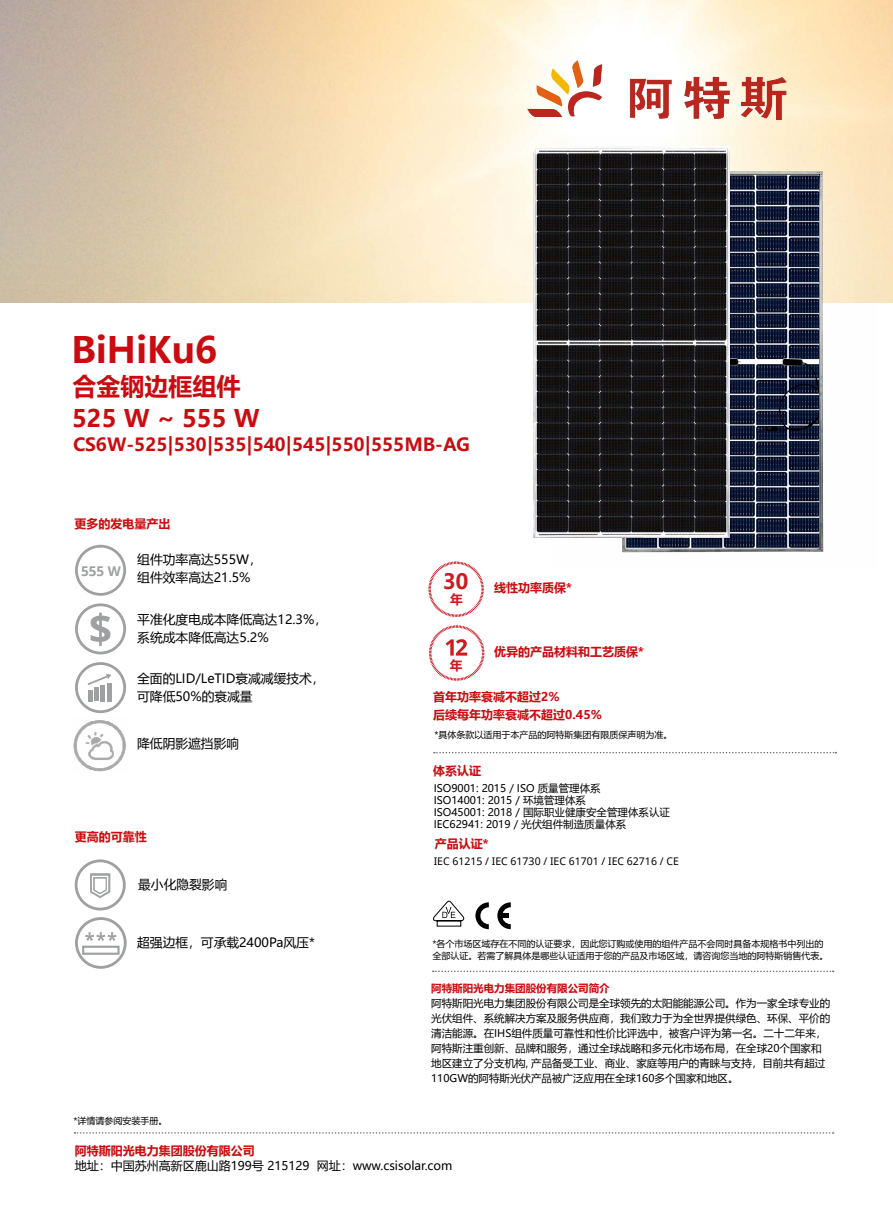
<style>
.page{position:relative;width:893px;height:1212px;background:#fff}
.page>*{position:absolute;margin:0;border:0;box-sizing:border-box;transform-origin:0 0}
.t1{font:700 36px "Microsoft Ya Hei";color:#ca0b0f}
.t2{font:700 24px "Microsoft Ya Hei";color:#ca0b0f}
.t3{font:700 21px "Microsoft Ya Hei";color:#ce1a21}
.t4{font:700 18px "Microsoft Ya Hei";color:#ca0b0f}
.t5{font:700 13.5px "Noto Sans";color:#9ea0a2}
.t6{font:12.75px/18px "Microsoft Ya Hei";color:#000}
.t7{font:700 12.75px "Microsoft Ya Hei";color:#ce1a21}
.t8{font:700 12px/18px "Microsoft Ya Hei";color:#ca0b0f}
.t9{font:12px "Microsoft Ya Hei";color:#000}
.t10{font:10.5px/15px "Microsoft Ya Hei";color:#000}
.t11{font:10.5px "Noto Sans";color:#000}
.t12{font:700 10.5px "Microsoft Ya Hei";color:#ca0b0f}
.t13{font:9px/12px "Microsoft Ya Hei";color:#000}
</style>
<div class="page">
<svg style="left:433px;top:901px;width:31px;height:26px"></svg>
<svg style="left:475px;top:902px;width:14px;height:27px"></svg>
<svg style="left:497px;top:902px;width:14px;height:27px"></svg>
<svg style="left:74px;top:1132px;width:760px;height:2px"></svg>
<svg style="left:75px;top:859px;width:51px;height:51px"></svg>
<svg style="left:75px;top:662px;width:51px;height:51px"></svg>
<svg style="left:75px;top:603px;width:51px;height:51px"></svg>
<svg style="left:75px;top:545px;width:51px;height:51px"></svg>
<img style="left:73px;top:720px;width:53px;height:52px">
<svg style="left:75px;top:917px;width:52px;height:52px"></svg>
<svg style="left:429px;top:625px;width:55px;height:56px"></svg>
<svg style="left:428px;top:561px;width:56px;height:56px"></svg>
<svg style="left:433px;top:970px;width:401px;height:2px"></svg>
<svg style="left:434px;top:752px;width:402px;height:1px"></svg>
<img style="left:552px;top:137px;width:324px;height:416px">
<img style="left:534px;top:146px;width:196px;height:392px">
<img style="left:527px;top:60px;width:260px;height:60px">
<h1 class="t1" style="left:71px;top:325px;width:147px">BiHiKu6</h1>
<h2 class="t2" style="left:72px;top:369px;width:169px">合金钢边框组件</h2>
<h2 class="t2" style="left:72px;top:401px;width:189px">525 W ~ 555 W</h2>
<h3 class="t4" style="left:73px;top:432px;width:399px">CS6W-525|530|535|540|545|550|555MB-AG</h3>
<p class="t8" style="left:75px;top:514px;width:98px">更多的发电量产出</p>
<p class="t5" style="left:81px;top:562px;width:41px">555 W</p>
<p class="t6" style="left:137px;top:550px;width:126px">组件功率高达555W，组件效率高达21.5%</p>
<p class="t6" style="left:137px;top:610px;width:191px">平准化度电成本降低高达12.3%，系统成本降低高达5.2%</p>
<p class="t6" style="left:137px;top:668px;width:189px">全面的LID/LeTID衰减减缓技术，可降低50%的衰减量</p>
<p class="t6" style="left:137px;top:734px;width:103px">降低阴影遮挡影响</p>
<p class="t8" style="left:75px;top:828px;width:73px">更高的可靠性</p>
<p class="t6" style="left:138px;top:875px;width:91px">最小化隐裂影响</p>
<p class="t6" style="left:137px;top:933px;width:179px">超强边框，可承载2400Pa风压*</p>
<p class="t13" style="left:73px;top:1114px;width:96px">*详情请参阅安装手册。</p>
<h3 class="t3" style="left:443px;top:567px;width:27px">30</h3>
<p class="t7" style="left:450px;top:590px;width:14px">年</p>
<p class="t8" style="left:494px;top:578px;width:79px">线性功率质保*</p>
<p class="t8" style="left:494px;top:642px;width:151px">优异的产品材料和工艺质保*</p>
<p class="t7" style="left:450px;top:657px;width:14px">年</p>
<p class="t8" style="left:433px;top:688px;width:170px">首年功率衰减不超过2%<br>后续每年功率衰减不超过0.45%</p>
<p class="t13" style="left:434px;top:729px;width:240px">*具体条款以适用于本产品的阿特斯集团有限质保声明为准。</p>
<p class="t8" style="left:433px;top:761px;width:49px">体系认证</p>
<p class="t10" style="left:434px;top:782px;width:238px;line-height:12px">ISO9001: 2015 / ISO 质量管理体系<br>ISO14001: 2015 / 环境管理体系<br>ISO45001: 2018 / 国际职业健康安全管理体系认证<br>IEC62941: 2019 / 光伏组件制造质量体系</p>
<p class="t8" style="left:435px;top:834px;width:55px">产品认证*</p>
<p class="t11" style="left:434px;top:854px;width:247px">IEC 61215 / IEC 61730 / IEC 61701 / IEC 62716 / CE</p>
<p class="t13" style="left:432px;top:938px;width:397px">*各个市场区域存在不同的认证要求，因此您订购或使用的组件产品不会同时具备本规格书中列出的全部认证。若需了解具体是哪些认证适用于您的产品及市场区域，请咨询您当地的阿特斯销售代表。</p>
<p class="t12" style="left:431px;top:981px;width:180px">阿特斯阳光电力集团股份有限公司简介</p>
<p class="t10" style="left:431px;top:996px;width:401px">阿特斯阳光电力集团股份有限公司是全球领先的太阳能能源公司。作为一家全球专业的光伏组件、系统解决方案及服务供应商，我们致力于为全世界提供绿色、环保、平价的清洁能源。在IHS组件质量可靠性和性价比评选中，被客户评为第一名。二十二年来，阿特斯注重创新、品牌和服务，通过全球战略和多元化市场布局，在全球20个国家和地区建立了分支机构, 产品备受工业、商业、家庭等用户的青睐与支持，目前共有超过110GW的阿特斯光伏产品被广泛应用在全球160多个国家和地区。</p>
<p class="t8" style="left:75px;top:1141px;width:181px">阿特斯阳光电力集团股份有限公司</p>
<p class="t9" style="left:75px;top:1157px;width:379px">地址：中国苏州高新区鹿山路199号 215129 网址：www.csisolar.com</p>
</div>
